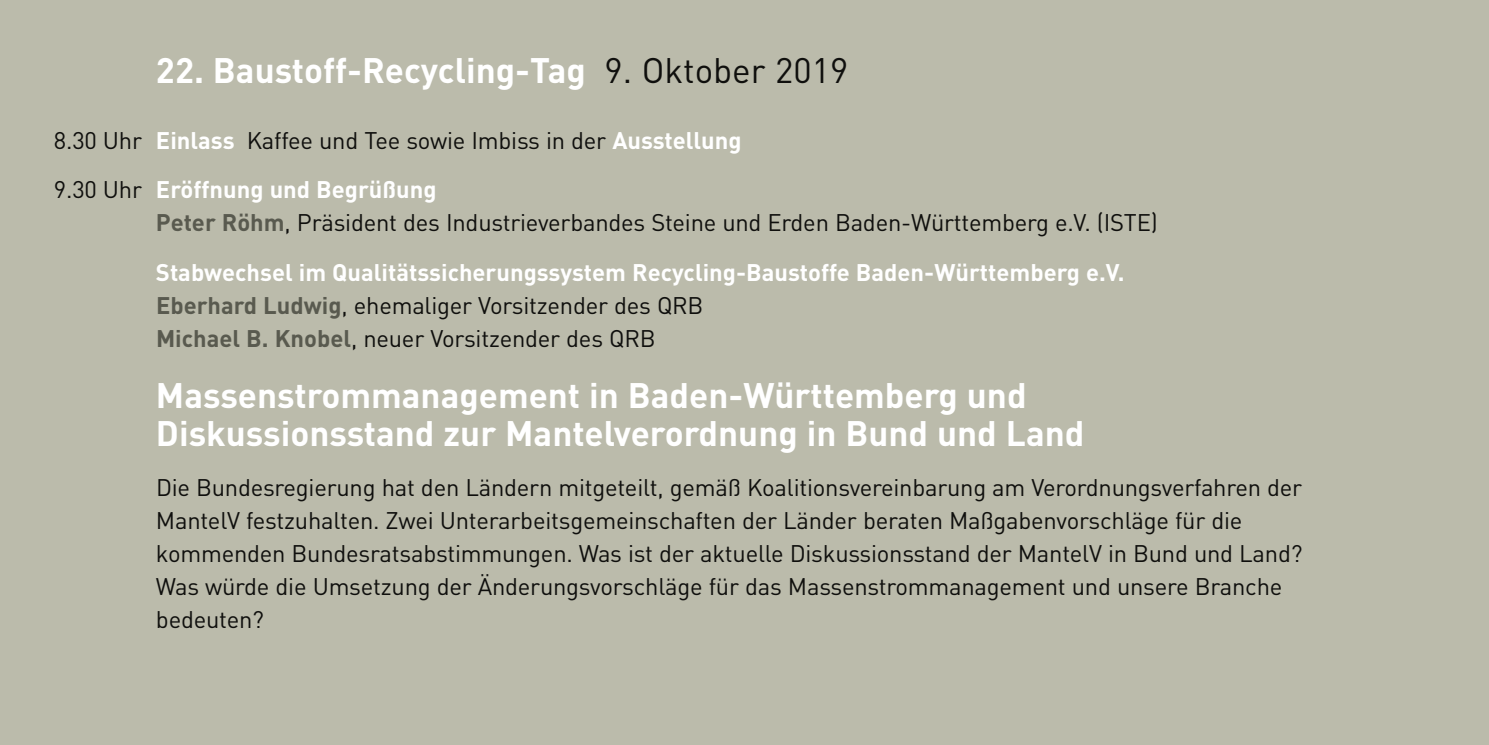
<style>
.page{position:relative;width:1489px;height:745px;background:#fff}
.page>*{position:absolute;margin:0;border:0;box-sizing:border-box;transform-origin:0 0}
.t1{font:700 35px/38px "DIN";color:#fff}
.t2{font:23.75px/33px "DIN";letter-spacing:-.01em;color:#0f0f0d}
.t3{font:700 23.75px/49.5px "DIN";color:#fff}
.s1{font-weight:400;color:#0f0f0d}
.s2{font-weight:700;color:#fff}
.s3{color:#595a4f}
.s4{font-weight:700;color:#595a4f}
</style>
<div class="page">
<div style="left:0;top:0;width:1488px;height:744px;background:#bbbbab"></div>
<h1 class="t1" style="left:156px;top:49px;width:693px">22. Baustoff-Recycling-Tag <span class="s1">9. Oktober 2019</span></h1>
<p class="t2" style="left:54px;top:115px;width:689px;line-height:49.5px">8.30 Uhr <span class="s2">Einlass</span> Kaffee und Tee sowie Imbiss in der <span class="s2">Ausstellung<br></span>9.30 Uhr <span class="s2">Eröffnung und Begrüßung</span></p>
<p class="t3" style="left:156px;top:197px;width:1003px"><span class="s3">Peter Röhm</span><span class="s1">, Präsident des Industrieverbandes Steine und Erden Baden-Württemberg e.V. (ISTE)<br></span>Stabwechsel im Qualitätssicherungssystem Recycling-Baustoffe Baden-Württemberg e.V.</p>
<p class="t2" style="left:156px;top:288px;width:549px"><span class="s4">Eberhard Ludwig</span>, ehemaliger Vorsitzender des QRB<br><span class="s4">Michael B. Knobel</span>, neuer Vorsitzender des QRB</p>
<h1 class="t1" style="left:156px;top:374px;width:929px">Massenstrommanagement in Baden-Württemberg und<br>Diskussionsstand zur Mantelverordnung in Bund und Land</h1>
<p class="t2" style="left:156px;top:469px;width:1147px">Die Bundesregierung hat den Ländern mitgeteilt, gemäß Koalitionsvereinbarung am Verordnungsverfahren der MantelV festzuhalten. Zwei Unterarbeitsgemeinschaften der Länder beraten Maßgabenvorschläge für die kommenden Bundesratsabstimmungen. Was ist der aktuelle Diskussionsstand der MantelV in Bund und Land?<br>Was würde die Umsetzung der Änderungsvorschläge für das Massenstrommanagement und unsere Branche bedeuten?</p>
</div>
